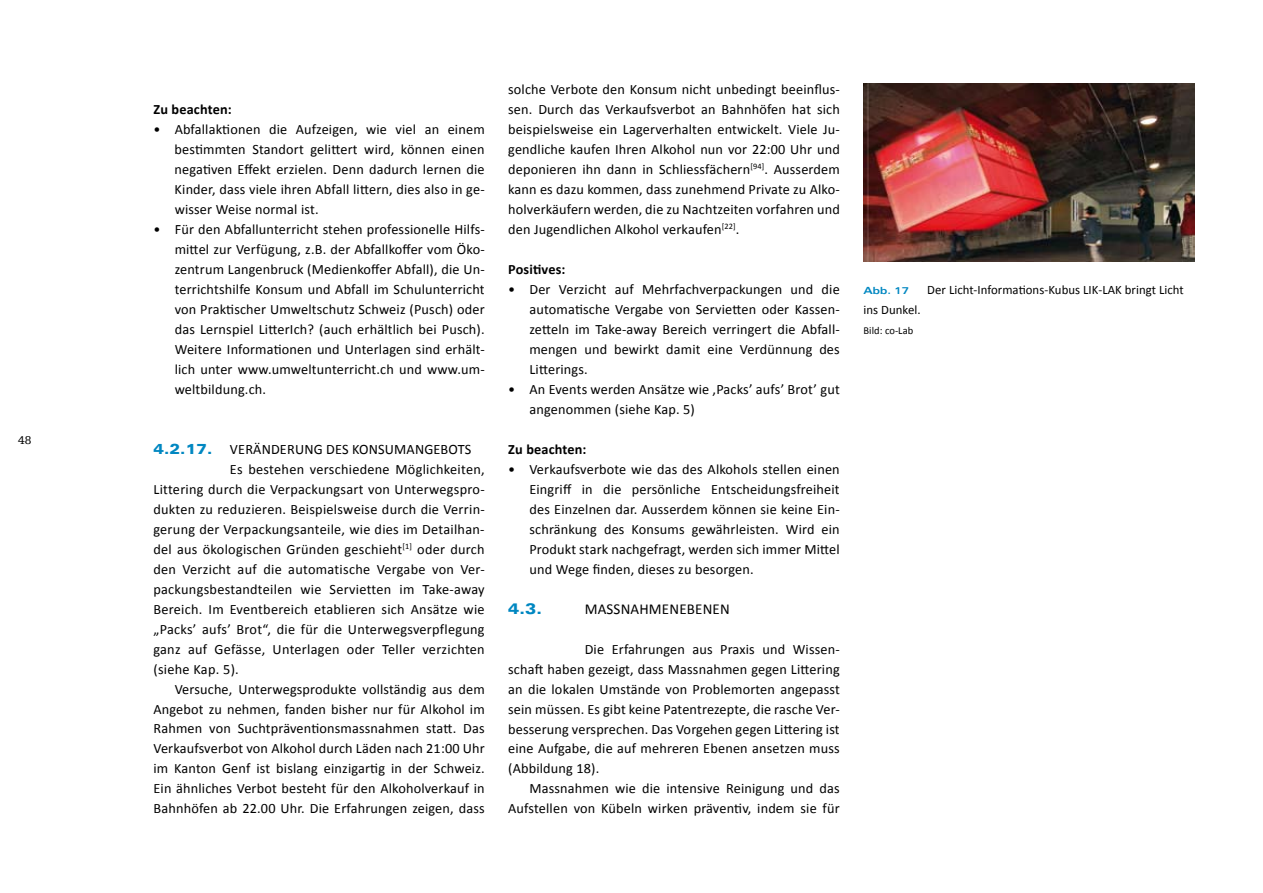
<style>
.page{position:relative;width:1263px;height:893px;background:#fff}
.page>*{position:absolute;margin:0;border:0;box-sizing:border-box;transform-origin:0 0}
.t1{font:15.15px "Calibri";letter-spacing:.01em;color:#000}
.t2{font:900 expanded 15.15px "Univers";color:#0087c1}
.t3{font:14.4px "Calibri";letter-spacing:.01em;color:#000}
.t4{font:14.25px/20px "Calibri";letter-spacing:.01em;color:#000;text-align:justify}
.t5{font:700 14.25px "Calibri";letter-spacing:.01em;color:#000}
.t6{font:12.9px "Calibri";letter-spacing:.005em;color:#000}
.t7{font:12px "Egyptienne F";color:#000}
.t8{font:10.65px "Calibri";color:#000}
.t9{font:700 expanded 9.9px "Univers";color:#0087c1}
.s1{font-family:"Univers";font-weight:900;font-stretch:expanded;color:#0087c1}
</style>
<div class="page">
<img style="left:863px;top:83px;width:332px;height:179px">
<p class="t7" style="left:18px;top:434px;width:15px">48</p>
<p class="t5" style="left:153px;top:100px;width:80px">Zu beachten:</p>
<p class="t4" style="left:175px;top:119px;width:312px;text-indent:-21px">• Abfallaktionen die Aufzeigen, wie viel an einem bestimmten Standort gelittert wird, können einen negativen Effekt erzielen. Denn dadurch lernen die Kinder, dass viele ihren Abfall littern, dies also in ge&shy;wisser Weise normal ist.</p>
<p class="t4" style="left:175px;top:218px;width:312px;text-indent:-21px">• Für den Abfallunterricht stehen professionelle H ilfs&shy;mittel zur Verfügung, z.B. der Abfallkoffer vom Öko&shy;zentrum Langenbruck (Medienkoffer Abfall), die Un&shy;terrichtshilfe Konsum und Abfall im Schulunterricht von Praktischer Umweltschutz Schweiz (Pusch) oder das Lernspiel LitterIch? (auch erhältlich bei Pusch).<br>Weitere I nformationen und Unterlagen sind erhält&shy;lich unter www.umweltunterricht.ch und www.um&shy;weltbildung.ch.</p>
<p class="t3" style="left:153px;top:440px;width:181px"><span class="s1">4.2.17.</span> Veränderu ng des</p>
<p class="t3" style="left:352px;top:440px;width:36px">Konsum</p>
<p class="t3" style="left:407px;top:440px;width:65px">angebots</p>
<p class="t4" style="left:153px;top:458px;width:333px;text-indent:77px">Es bestehen verschiedene Möglichkeiten, Littering durch die Verpackungsart von U nterwegspro&shy;dukten zu reduzieren. Beispielsweise durch die Verrin&shy;gerung der Verpackungsanteile, wie dies im Detailhan&shy;del aus ökologischen Gründen geschieht<sup>[1]</sup> oder durch den Verzicht auf die automatische Vergabe von Ver&shy;packungsbestandteilen wie Servietten im Take-away Bereich. I m Eventbereich etablieren sich Ansätze wie „Packs’ aufs’ Brot“, die für die Unterwegsverpflegung ganz auf Gefässe, Unterlagen oder Teller verzichten (siehe Kap. 5).</p>
<p class="t4" style="left:153px;top:678px;width:333px;text-indent:21px">Versuche, Unterwegsprodukte vollständig aus dem Angebot zu nehmen, fanden bisher nur für Alkohol im Rahmen von Suchtpräventionsmassnahmen statt. Das Verkaufsverbot von Alkohol durch Läden nach 21:00 Uhr im Kanton Genf ist bislang einzigartig in der Schweiz.<br>Ein ähnliches Verbot besteht für den Alkoholverkauf in Bahnhöfen ab 22.00 Uhr. Die Erfahrungen zeigen, dass</p>
<p class="t4" style="left:508px;top:79px;width:333px">solche Verbote den Konsum nicht unbedingt beeinflus&shy;sen. Durch das Verkaufsverbot an Bahnhöfen hat sich beispielsweise ein Lagerverhalten entwickelt. Viele Ju&shy;gendliche kaufen I hren Alkohol nun vor 22:00 Uhr und deponieren ihn dann in Schliessfächern<sup>[94]</sup>. Ausserdem kann es dazu kommen, dass zunehmend Private zu Alko&shy;holverkäufern werden, die zu Nachtzeiten vorfahren und den Jugendlichen Alkohol verkaufen<sup>[22]</sup>.</p>
<p class="t5" style="left:508px;top:260px;width:59px">Positives:</p>
<p class="t4" style="left:529px;top:278px;width:312px;text-indent:-21px">• Der Verzicht auf Mehrfachverpackungen und die automatische Vergabe von Servietten oder Kassen&shy;zetteln im Take-away Bereich verringert die Abfall&shy;mengen und bewirkt damit eine Verdünnung des Litterings.</p>
<p class="t4" style="left:529px;top:378px;width:312px;text-indent:-21px">• An Events werden Ansätze wie ‚Packs’ aufs’ Brot’ gut angenommen (siehe Kap. 5)</p>
<p class="t5" style="left:508px;top:440px;width:80px">Zu beachten:</p>
<p class="t4" style="left:529px;top:458px;width:312px;text-indent:-21px">• Verkaufsverbote wie das des Alkohols stellen einen Eingriff in die persönliche Entscheidungsfreiheit des Einzelnen dar. Ausserdem können sie keine Ein&shy;schränkung des Konsums gewährleisten. Wird ein Produkt stark nachgefragt, werden sich immer Mittel und Wege finden, dieses zu besorgen.</p>
<p class="t2" style="left:508px;top:599px;width:35px">4.3.</p>
<p class="t1" style="left:585px;top:599px;width:57px">Massnahme</p>
<p class="t1" style="left:669px;top:599px;width:62px">nebenen</p>
<p class="t4" style="left:508px;top:638px;width:333px;text-indent:77px">Die Erfahrungen aus Praxis und Wissen&shy;schaft haben gezeigt, dass Massnahmen gegen Littering an die lokalen U mstände von Problemorten angepasst sein müssen. Es gibt keine Patentrezepte, die rasche Ver&shy;besserung versprechen. Das Vorgehen gegen Littering ist eine Aufgabe, die auf mehreren Ebenen ansetzen muss (Abbildung 18).</p>
<p class="t4" style="left:508px;top:778px;width:333px;text-align:right">Massnahmen wie die intensive Reinigung und das<br>Aufstellen von Kübeln wirken präventiv, indem sie für</p>
<p class="t9" style="left:863px;top:285px;width:47px">Abb. 17</p>
<p class="t6" style="left:927px;top:282px;width:258px">Der Licht-I nformations-Kubus LIK-LAK bringt Licht</p>
<p class="t6" style="left:863px;top:302px;width:59px">ins Dunkel.</p>
<p class="t8" style="left:863px;top:324px;width:51px">Bild: co-Lab</p>
</div>
